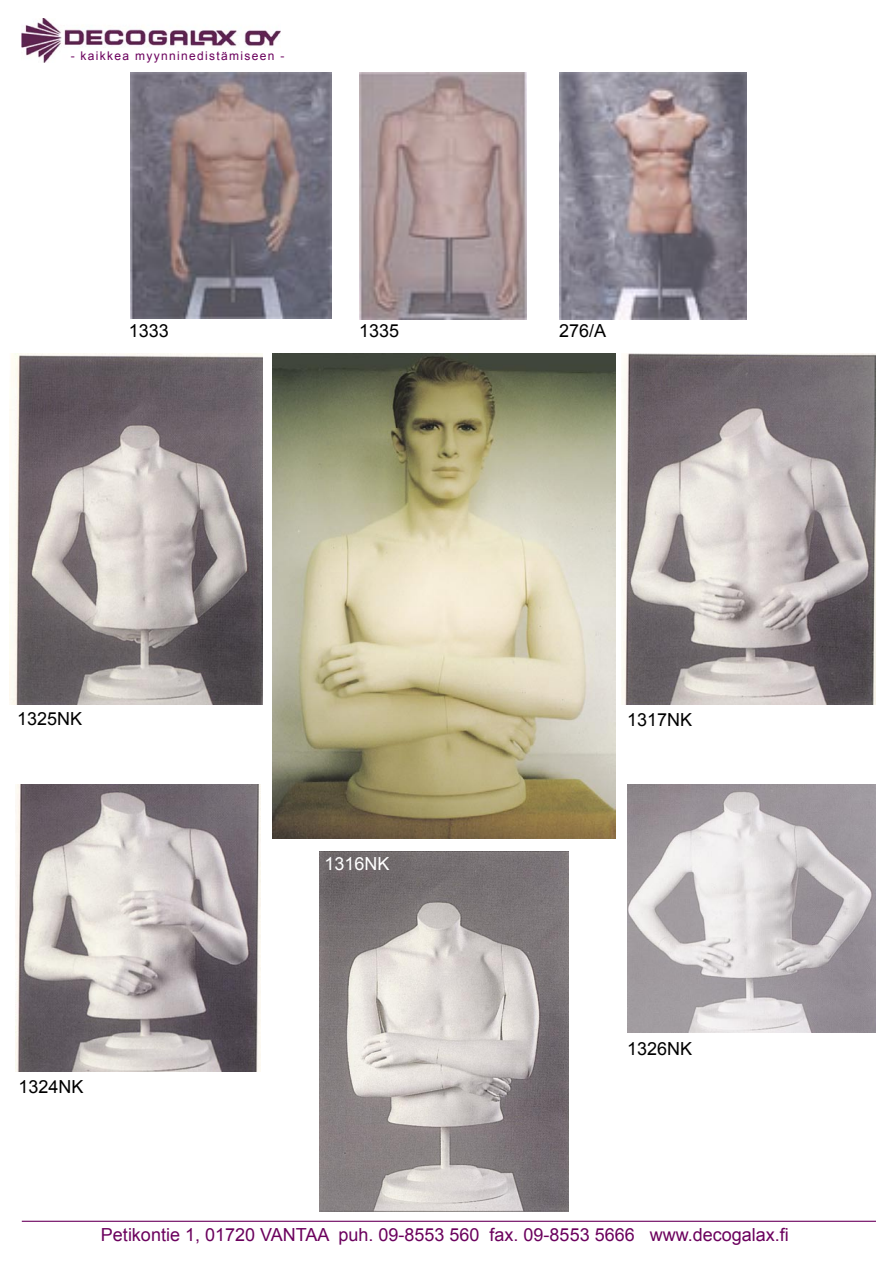
<style>
.page{position:relative;width:893px;height:1263px;background:#fff}
.page>*{position:absolute;margin:0;border:0;box-sizing:border-box;transform-origin:0 0}
.t1{font:18px "Arial";color:#6b005d}
.t2{font:18px "Arial";color:#000}
.t3{font:18px "Arial";color:#fff}
.t4{font:12px "Arial";letter-spacing:.11em;color:#6b005d}
</style>
<div class="page">
<img style="left:21px;top:18px;width:259px;height:44px">
<hr style="left:22px;top:1221px;width:854px;height:1px;background:#6b005d">
<img style="left:130px;top:72px;width:202px;height:247px">
<img style="left:360px;top:72px;width:167px;height:247px">
<img style="left:560px;top:72px;width:187px;height:247px">
<img style="left:627px;top:784px;width:249px;height:249px">
<img style="left:10px;top:354px;width:252px;height:351px">
<img style="left:16px;top:784px;width:245px;height:288px">
<img style="left:621px;top:353px;width:255px;height:352px">
<img style="left:320px;top:851px;width:248px;height:361px">
<img style="left:272px;top:354px;width:344px;height:484px">
<p class="t4" style="left:71px;top:48px;width:215px">- kaikkea myynninedistämiseen -</p>
<p class="t2" style="left:129px;top:319px;width:42px">1333</p>
<p class="t2" style="left:359px;top:319px;width:42px">1335</p>
<p class="t2" style="left:559px;top:319px;width:49px">276/A</p>
<p class="t2" style="left:17px;top:707px;width:67px">1325NK</p>
<p class="t2" style="left:627px;top:707px;width:67px">1317NK</p>
<p class="t3" style="left:324px;top:852px;width:67px">1316NK</p>
<p class="t2" style="left:19px;top:1075px;width:67px">1324NK</p>
<p class="t2" style="left:627px;top:1037px;width:67px">1326NK</p>
<p class="t1" style="left:101px;top:1223px;width:689px">Petikontie 1, 01720 VANTAA puh. 09-8553 560 fax. 09-8553 5666 www.decogalax.fi</p>
</div>
